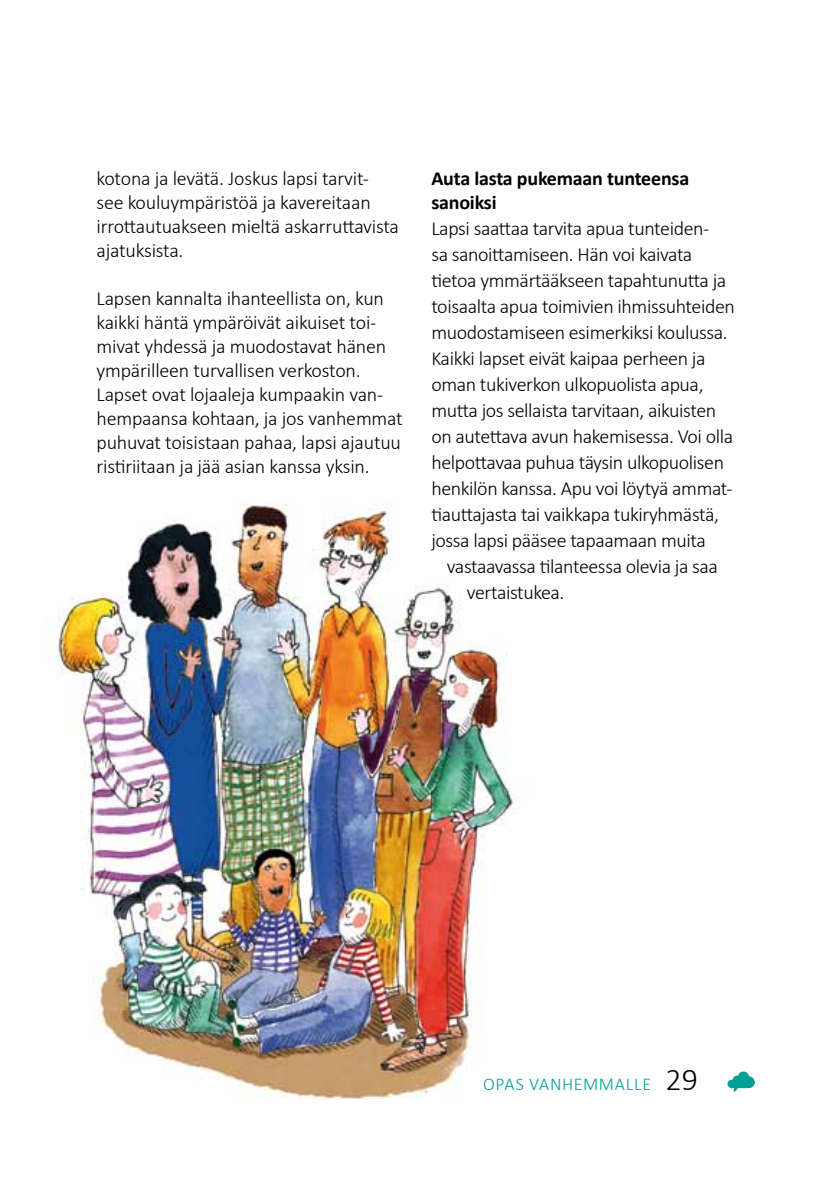
<style>
.page{position:relative;width:840px;height:1191px;background:#fff}
.page>*{position:absolute;margin:0;border:0;box-sizing:border-box;transform-origin:0 0}
.t1{font:300 20px/26px "Calibri";letter-spacing:-.02em;color:#000}
.t2{font:700 20px/24px "Calibri";letter-spacing:-.01em;color:#000}
.t3{font:300 18px "Calibri";letter-spacing:.03em;color:#00a096}
.s1{font-size:32px;color:#000}
</style>
<div class="page">
<img style="left:46px;top:503px;width:468px;height:595px">
<svg style="left:727px;top:1071px;width:27px;height:20px"></svg>
<p class="t1" style="left:96px;top:165px;width:304px;line-height:24px">kotona ja levätä. Joskus lapsi tarvit&shy;see kouluympäristöä ja kavereitaan irrottautuakseen mieltä askarruttavista ajatuksista.</p>
<p class="t1" style="left:96px;top:285px;width:308px;line-height:24px">Lapsen kannalta ihanteellista on, kun kaikki häntä ympäröivät aikuiset toi&shy;mivat yhdessä ja muodostavat hänen ympärilleen turvallisen verkoston.<br>Lapset ovat lojaaleja kumpaakin van&shy;hempaansa kohtaan, ja jos vanhemmat puhuvat toisistaan pahaa, lapsi ajautuu ristiriitaan ja jää asian kanssa yksin.</p>
<p class="t2" style="left:431px;top:166px;width:259px">Auta lasta pukemaan tunteensa sanoiksi</p>
<p class="t1" style="left:431px;top:214px;width:305px">Lapsi saattaa tarvita apua tunteiden-<br>sa sanoittamiseen. H än voi kaivata tietoa ymmärtääkseen tapahtunutta ja toisaalta apua toimivien ihmissuhteiden muodostamiseen esimerkiksi koulussa.<br>Kaikki lapset eivät kaipaa perheen ja oman tukiverkon ulkopuolista apua, mutta jos sellaista tarvitaan, aikuisten on autettava avun hakemisessa. Voi olla helpottavaa puhua täysin ulkopuolisen henkilön kanssa. Apu voi löytyä ammat&shy;tiauttajasta tai vaikkapa tukiryhmästä, jossa lapsi pääsee tapaamaan muita</p>
<p class="t1" style="left:466px;top:552px;width:252px;text-indent:-20px">vastaavassa tilanteessa olevia ja saa vertaistukea.</p>
<p class="t3" style="left:483px;top:1073px;width:216px">opas vanhemmalle <span class="s1">29</span></p>
</div>
